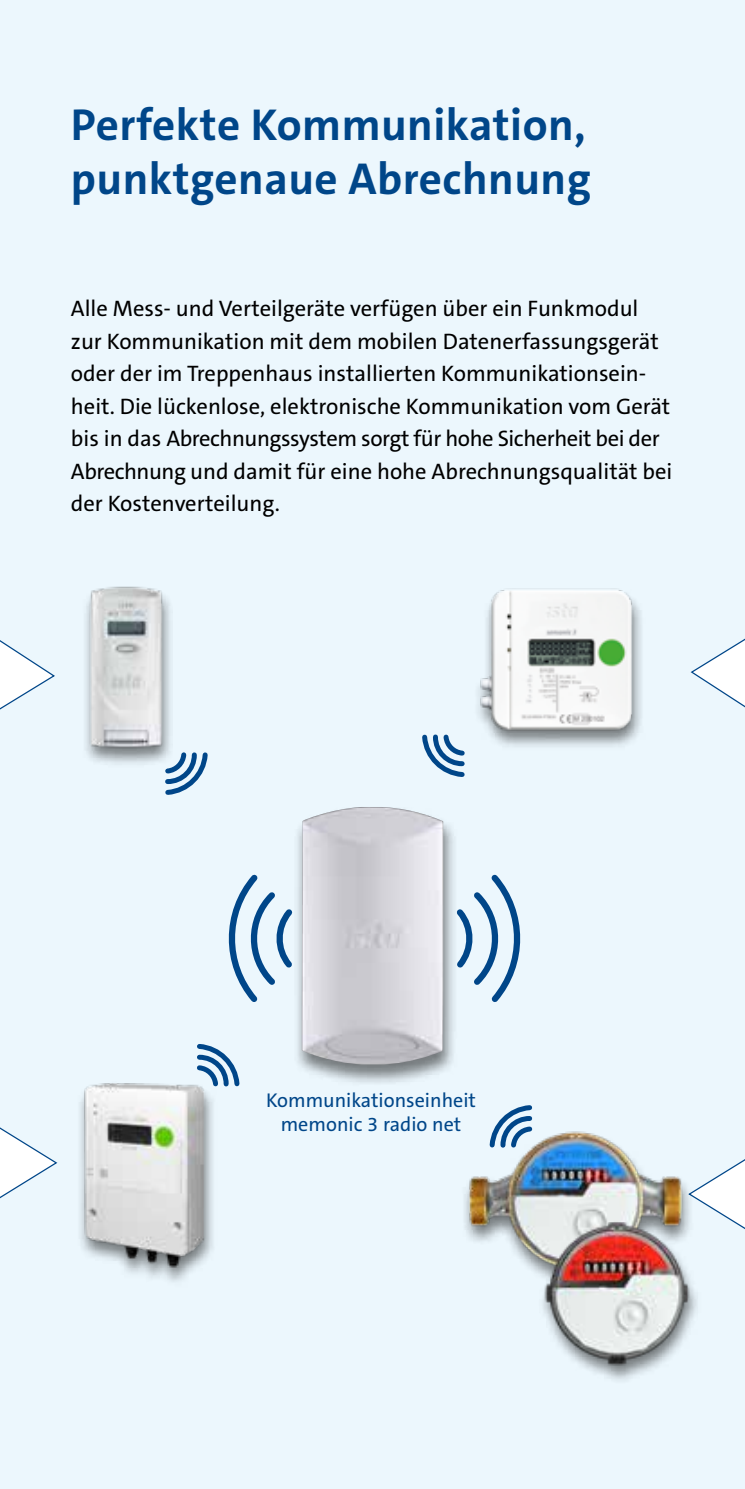
<style>
.page{position:relative;width:745px;height:1489px;background:#fff}
.page>*{position:absolute;margin:0;border:0;box-sizing:border-box;transform-origin:0 0}
.t1{font:700 45px/54px "The Sans E5";letter-spacing:.01em;color:#004689}
.t2{font:22.5px/32.5px "The Sans E5";color:#000}
.t3{font:20px/24px "The Sans E5";color:#004689;text-align:center}
</style>
<div class="page">
<div style="left:0;top:0;width:744px;height:1488px;background:#ecf7fd"></div>
<svg style="left:0;top:640px;width:55px;height:70px"></svg>
<svg style="left:690px;top:639px;width:54px;height:68px"></svg>
<svg style="left:693px;top:1159px;width:51px;height:70px"></svg>
<svg style="left:0;top:1127px;width:58px;height:72px"></svg>
<div style="left:82px;top:586px;width:94px;height:181px;background:#e5f0f6"></div>
<img style="left:87px;top:586px;width:82px;height:175px">
<img style="left:478px;top:588px;width:164px;height:159px">
<div style="left:75px;top:1082px;width:142px;height:205px;background:#000;opacity:.5"></div>
<img style="left:79px;top:1082px;width:131px;height:188px">
<div style="left:293px;top:805px;width:164px;height:281px;background:#000;opacity:.5"></div>
<img style="left:301px;top:807px;width:142px;height:257px">
<svg style="left:228px;top:869px;width:69px;height:138px"></svg>
<svg style="left:451px;top:869px;width:70px;height:138px"></svg>
<svg style="left:509px;top:1105px;width:23px;height:7px"></svg>
<svg style="left:194px;top:1044px;width:46px;height:45px"></svg>
<svg style="left:162px;top:749px;width:46px;height:46px"></svg>
<img style="left:464px;top:1112px;width:229px;height:155px">
<svg style="left:422px;top:734px;width:43px;height:43px"></svg>
<img style="left:530px;top:1210px;width:175px;height:166px">
<h1 class="t1" style="left:71px;top:98px;width:521px">Perfekte Kommunikation, punktgenaue Abrechnung</h1>
<p class="t2" style="left:71px;top:292px;width:602px">Alle Mess- und Verteilgeräte verfügen über ein Funkmodul zur Kommunikation mit dem mobilen Datenerfassungsgerät oder der im Treppenhaus installierten Kommunikationsein&shy;heit. Die lückenlose, elektronische Kommunikation vom Gerät bis in das Abrechnungssystem sorgt für hohe Sicherheit bei der Abrechnung und damit für eine hohe Abrechnungsqualität bei der Kostenverteilung.</p>
<p class="t3" style="left:266px;top:1088px;width:211px">Kommunikationseinheit memonic 3 radio net</p>
</div>
